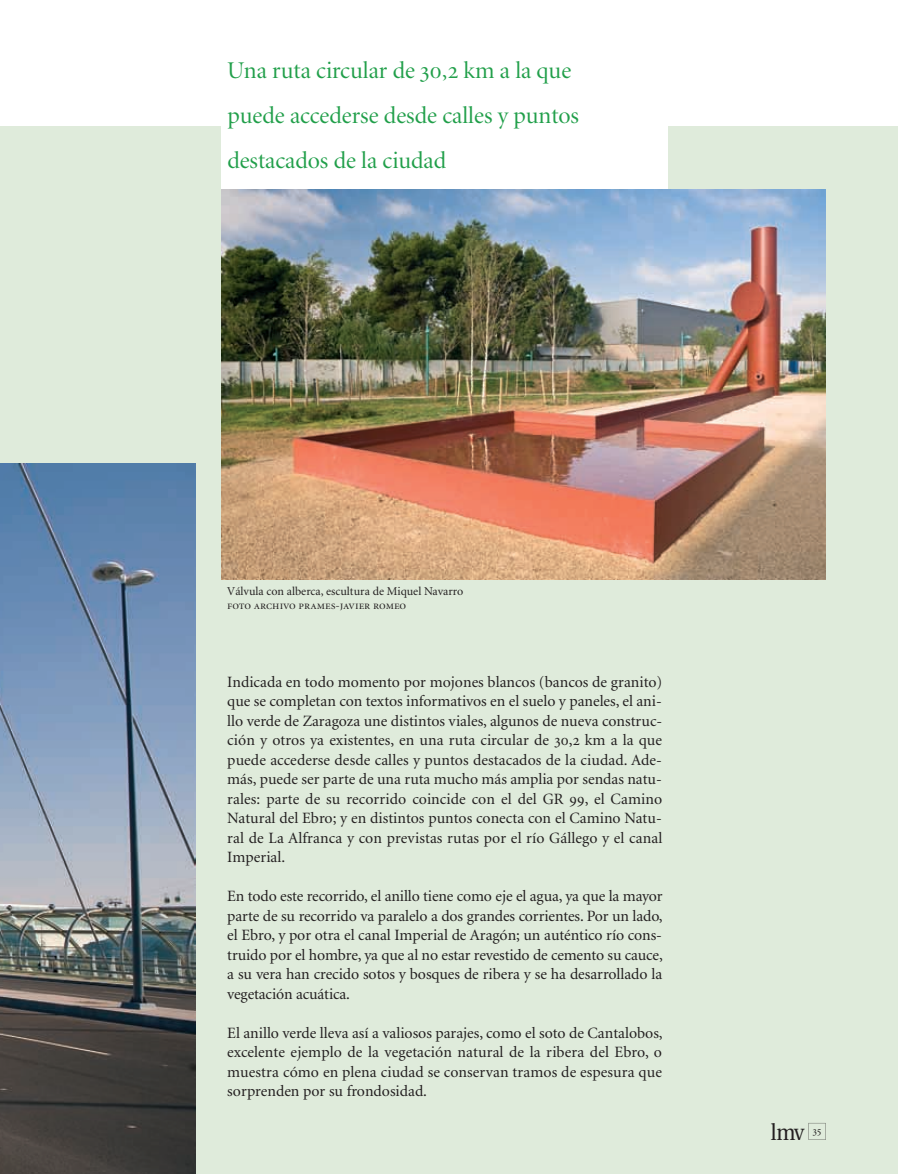
<style>
.page{position:relative;width:898px;height:1174px;background:#fff}
.page>*{position:absolute;margin:0;border:0;box-sizing:border-box;transform-origin:0 0}
.t1{font:24px/45px "Minion Display";color:#219f4a}
.t2{font:22.95px "Utopia";color:#231f20;scale:.9 1}
.t3{font:15.75px/19.5px "Minion";color:#231f20;text-align:justify}
.t4{font:12px "Minion";color:#231f20}
.t5{font:12px "Minion Display Regular SC";color:#231f20}
.t6{font:10.5px "Minion Exp";color:#231f20}
.s1{font-family:"Minion Display Regular SC"}
.s2{font-family:"Minion Regular SC"}
</style>
<div class="page">
<div style="left:0;top:126px;width:897px;height:1048px;background:#dfebdb"></div>
<img style="left:0;top:464px;width:196px;height:710px">
<svg style="left:808px;top:1123px;width:17px;height:17px"></svg>
<div style="left:221px;top:55px;width:447px;height:136px;background:#fff"></div>
<img style="left:221px;top:189px;width:604px;height:391px">
<h1 class="t1" style="left:227px;top:50px;width:353px">Una ruta circular de <span class="s1">30,2</span> km a la que puede accederse desde calles y puntos destacados de la ciudad</h1>
<p class="t4" style="left:227px;top:586px;width:237px">Válvula con alberca, escultura de Miquel Navarro</p>
<p class="t5" style="left:227px;top:601px;width:180px">foto archivo prames-javier romeo</p>
<p class="t3" style="left:227px;top:673px;width:436px">Indicada en todo momento por mojones blancos (bancos de granito) que se completan con textos informativos en el suelo y paneles, el ani&shy;llo verde de Zaragoza une distintos viales, algunos de nueva construc&shy;ción y otros ya existentes, en una ruta circular de <span class="s2">30,2</span> km a la que puede accederse desde calles y puntos destacados de la ciudad. Ade&shy;más, puede ser parte de una ruta mucho más amplia por sendas natu&shy;rales: parte de su recorrido coincide con el del GR <span class="s2">99</span>, el Camino Natural del Ebro; y en distintos puntos conecta con el Camino Natu&shy;ral de La Alfranca y con previstas rutas por el río Gállego y el canal Imperial.</p>
<p class="t3" style="left:227px;top:887px;width:437px">En todo este recorrido, el anillo tiene como eje el agua, ya que la mayor parte de su recorrido va paralelo a dos grandes corrientes. Por un lado, el Ebro, y por otra el canal Imperial de Aragón; un auténtico río cons&shy;truido por el hombre, ya que al no estar revestido de cemento su cauce, a su vera han crecido sotos y bosques de ribera y se ha desarrollado la vegetación acuática.</p>
<p class="t3" style="left:227px;top:1024px;width:437px">El anillo verde lleva así a valiosos parajes, como el soto de Cantalobos, excelente ejemplo de la vegetación natural de la ribera del Ebro, o muestra cómo en plena ciudad se conservan tramos de espesura que sorprenden por su frondosidad.</p>
<h2 class="t2" style="left:770px;top:1122px;width:39px">lmv</h2>
<p class="t6" style="left:812px;top:1126px;width:10px">35</p>
</div>
